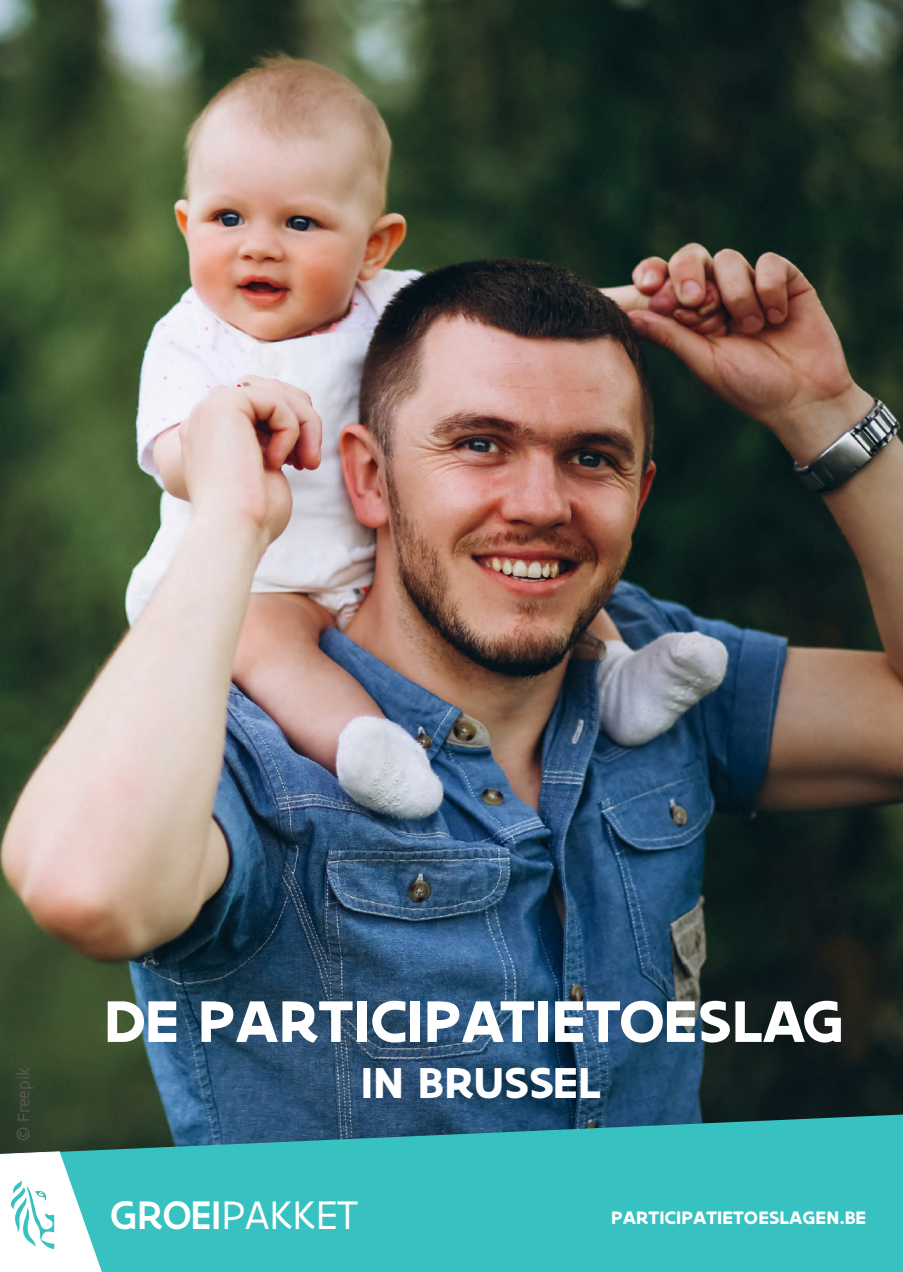
<style>
.page{position:relative;width:903px;height:1272px;background:#fff}
.page>*{position:absolute;margin:0;border:0;box-sizing:border-box;transform-origin:0 0}
.t1{font:700 63px "Flanders Art Sans";color:#fff}
.t2{font:700 46.5px "Flanders Art Sans";color:#fff}
.t3{font:42.75px "Flanders Art Sans";color:#fff}
.t4{font:700 19.5px "Flanders Art Sans";letter-spacing:.005em;color:#fff}
.t5{font:18px "Flanders Art Sans";color:#595652}
.s1{font-weight:500}
</style>
<div class="page">
<img style="left:0;top:0;width:902px;height:1114px">
<svg style="left:0;top:1114px;width:902px;height:158px;background:#34afb1"></svg>
<svg style="left:0;top:1151px;width:103px;height:121px"></svg>
<p class="t5" style="left:13px;top:1140px;width:75px;rotate:-90deg">© Freepik</p>
<h1 class="t1" style="left:104px;top:981px;width:741px">DE PARTICIPATIETOESLAG</h1>
<h2 class="t2" style="left:361px;top:1053px;width:241px">IN BRUSSEL</h2>
<h3 class="t3" style="left:110px;top:1189px;width:250px"><span class="s1">GROEI</span>PAKKET</h3>
<p class="t4" style="left:611px;top:1204px;width:256px">PARTICIPATIETOESLAGEN.BE</p>
</div>
